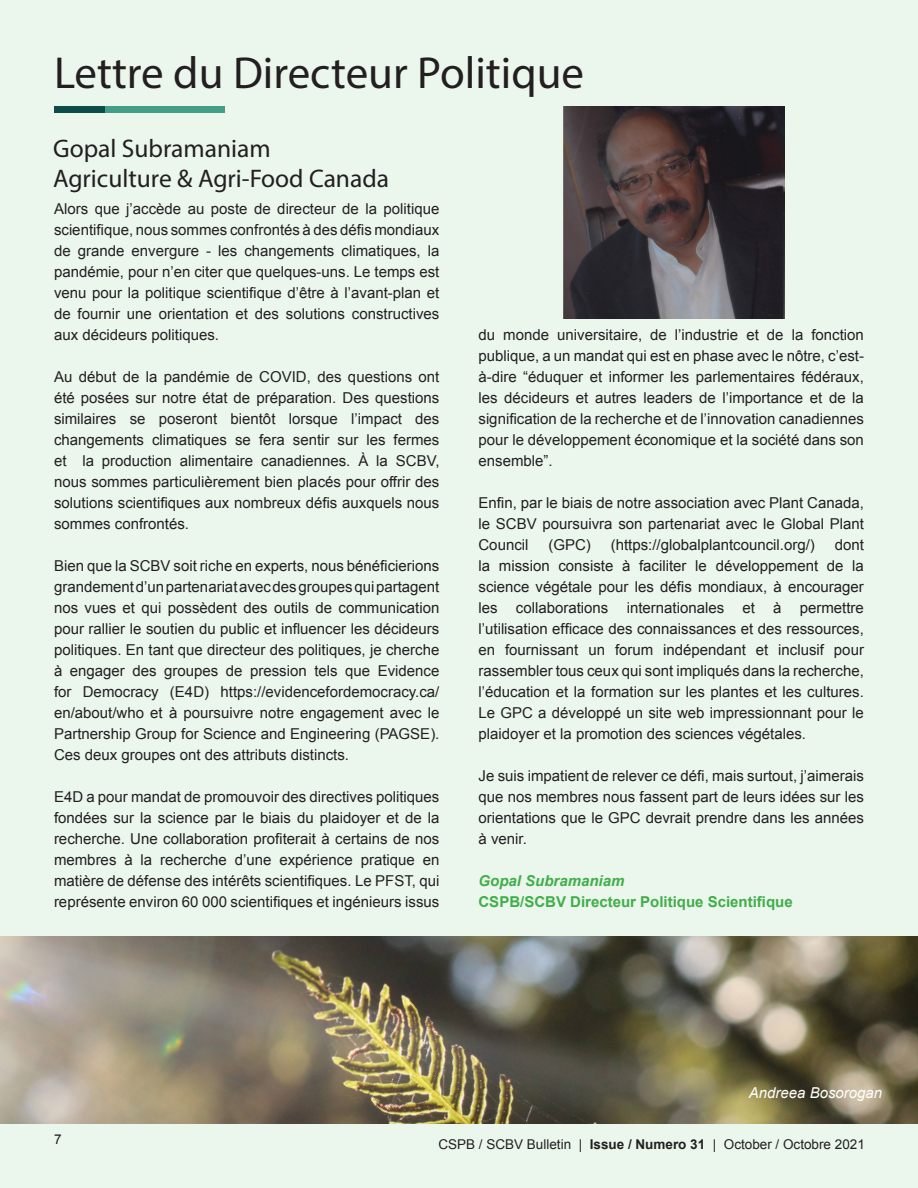
<style>
.page{position:relative;width:918px;height:1188px;background:#fff}
.page>*{position:absolute;margin:0;border:0;box-sizing:border-box;transform-origin:0 0}
.t1{font:45px "Myriad Pro";color:#231f20}
.t2{font:25.5px "Myriad Pro";color:#231f20}
.t3{font:15px/21px "Arial";color:#231f20;text-align:justify}
.t4{font:700 15px "Arial";color:#40ae49}
.t5{font:italic 700 15px "Arial";color:#40ae49}
.t6{font:italic 15px "Arial";color:#fff}
.t7{font:13.5px "Arial";color:#231f20}
.s1{font-weight:700}
</style>
<div class="page">
<div style="left:1px;top:0;width:917px;height:1188px;background:#ebf6ed"></div>
<img style="left:563px;top:106px;width:221px;height:212px">
<img style="left:0;top:936px;width:918px;height:188px">
<div style="left:104px;top:107px;width:121px;height:6px;background:#429f85"></div>
<div style="left:54px;top:107px;width:50px;height:6px;background:#0e4c4c"></div>
<p class="t1" style="left:54px;top:45px;width:532px">Lettre du Directeur Politique</p>
<p class="t2" style="left:53px;top:132px;width:219px">Gopal Subramaniam</p>
<p class="t2" style="left:53px;top:163px;width:337px">Agriculture &amp; Agri-Food Canada</p>
<p class="t3" style="left:54px;top:199px;width:387px">Alors que j’accède au poste de directeur de la politique scientifique, nous sommes confrontés à des défis mondiaux de grande envergure - les changements climatiques, la pandémie, pour n’en citer que quelques-uns. Le temps est venu pour la politique scientifique d’être à l’avant-plan et de fournir une orientation et des solutions constructives aux décideurs politiques.</p>
<p class="t3" style="left:54px;top:367px;width:387px">Au début de la pandémie de COVID, des questions ont été posées sur notre état de préparation. Des questions similaires se poseront bientôt lorsque l’impact des changements climatiques se fera sentir sur les fermes et la production alimentaire canadiennes. À la SCBV, nous sommes particulièrement bien placés pour offrir des solutions scientifiques aux nombreux défis auxquels nous sommes confrontés.</p>
<p class="t3" style="left:54px;top:556px;width:387px">Bien que la SCBV soit riche en experts, nous bénéficierions grandement d’un partenariat avec des groupes qui partagent nos vues et qui possèdent des outils de communication pour rallier le soutien du public et influencer les décideurs politiques. En tant que directeur des politiques, je cherche à engager des groupes de pression tels que Evidence for Democracy (E4D) https://evidencefordemocracy.ca/ en/about/who et à poursuivre notre engagement avec le Partnership Group for Science and Engineering (PAGSE).<br>Ces deux groupes ont des attributs distincts.</p>
<p class="t3" style="left:54px;top:787px;width:387px">E4D a pour mandat de promouvoir des directives politiques fondées sur la science par le biais du plaidoyer et de la recherche. Une collaboration profiterait à certains de nos membres à la recherche d’une expérience pratique en matière de défense des intérêts scientifiques. Le PFST, qui représente environ 60 000 scientifiques et ingénieurs issus</p>
<p class="t3" style="left:478px;top:325px;width:387px">du monde universitaire, de l’industrie et de la fonction publique, a un mandat qui est en phase avec le nôtre, c’est&shy;à-dire “éduquer et informer les parlementaires fédéraux, les décideurs et autres leaders de l’importance et de la signification de la recherche et de l’innovation canadiennes pour le développement économique et la société dans son ensemble”.</p>
<p class="t3" style="left:478px;top:493px;width:387px">Enfin, par le biais de notre association avec Plant Canada, le SCBV poursuivra son partenariat avec le Global Plant Council</p>
<p class="t3" style="left:548px;top:535px;width:44px">(GPC)</p>
<p class="t3" style="left:611px;top:535px;width:206px">(https://globalplantcouncil.org/)</p>
<p class="t3" style="left:478px;top:535px;width:387px;text-indent:356px">dont la mission consiste à faciliter le développement de la science végétale pour les défis mondiaux, à encourager les collaborations internationales et à permettre l’utilisation efficace des connaissances et des ressources, en fournissant un forum indépendant et inclusif pour rassembler tous ceux qui sont impliqués dans la recherche, l’éducation et la formation sur les plantes et les cultures.<br>Le GPC a développé un site web impressionnant pour le plaidoyer et la promotion des sciences végétales.</p>
<p class="t3" style="left:478px;top:766px;width:387px">Je suis impatient de relever ce défi, mais surtout, j’aimerais que nos membres nous fassent part de leurs idées sur les orientations que le GPC devrait prendre dans les années à venir.</p>
<p class="t5" style="left:478px;top:871px;width:147px">Gopal Subramaniam</p>
<p class="t4" style="left:478px;top:892px;width:316px">CSPB/SCBV Directeur Politique Scientifique</p>
<p class="t6" style="left:749px;top:1083px;width:135px">Andreea Bosorogan</p>
<p class="t7" style="left:54px;top:1130px;width:9px">7</p>
<p class="t7" style="left:438px;top:1136px;width:428px">CSPB / SCBV Bulletin | <span class="s1">Issue / Numero 31</span> | October / Octobre 2021</p>
</div>
